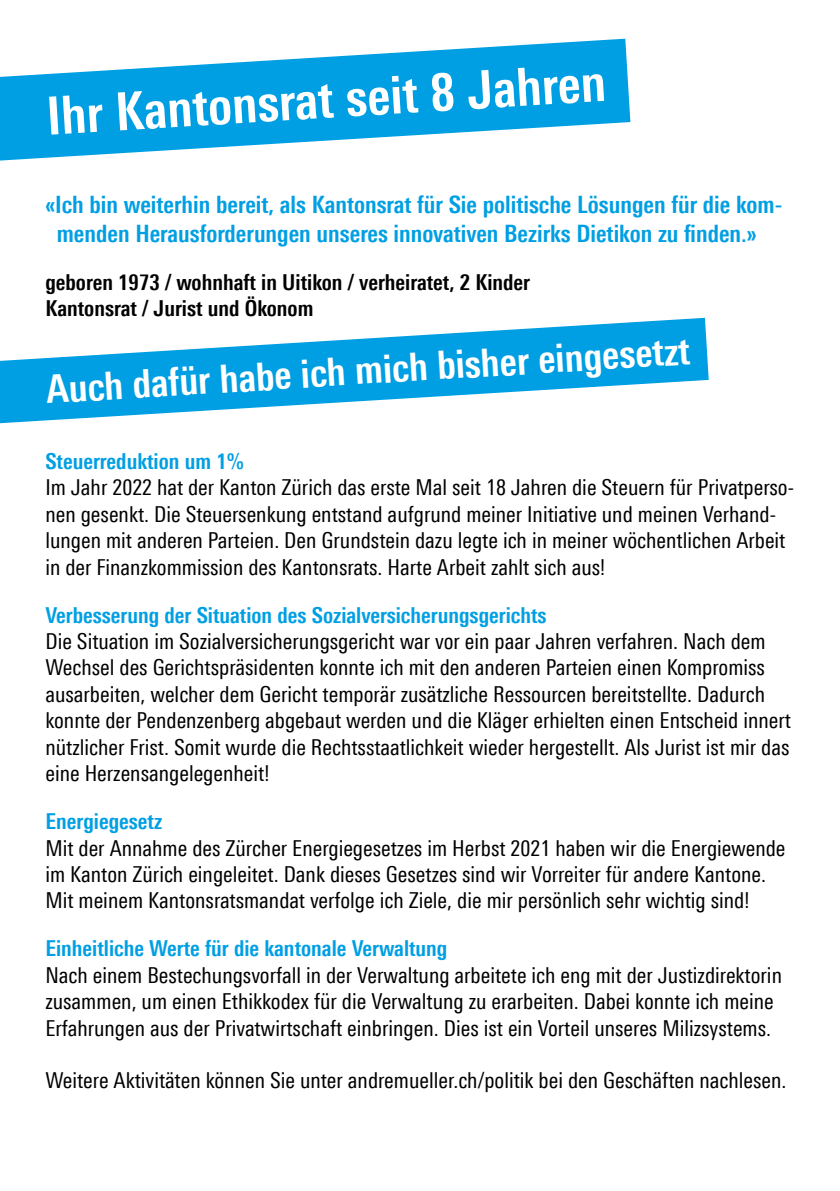
<style>
.page{position:relative;width:840px;height:1191px;background:#fff}
.page>*{position:absolute;margin:0;border:0;box-sizing:border-box;transform-origin:0 0}
.t1{font:700 52.4px "Linotype Univers 620 Cn";color:#fff}
.t2{font:700 39px "Linotype Univers 620 Cn";color:#fff}
.t3{font:700 24px/28.8px "Linotype Univers 620 Cn";color:#009fe3;text-align:center}
.t4{font:22px/26.4px "Linotype Univers 420 Cn";color:#000}
.t5{font:700 22px "Linotype Univers 620 Cn";color:#009fe3}
.t6{font:700 22px/26.4px "Linotype Univers 620 Cn";color:#000}
</style>
<div class="page">
<svg style="left:0;top:39px;width:630px;height:122px;fill:#009fe3"></svg>
<svg style="left:0;top:318px;width:708px;height:105px;fill:#009fe3"></svg>
<h1 class="t1" style="left:44px;top:87px;width:561px;rotate:-4deg">Ihr Kantonsrat seit 8 Jahren</h1>
<p class="t3" style="left:45px;top:190px;width:738px">«Ich bin weiterhin bereit, als Kantonsrat für Sie politische Lösungen für die kom&shy;menden Herausforderungen unseres innovativen Bezirks Dietikon zu finden.»</p>
<p class="t6" style="left:45px;top:269px;width:486px">geboren 1973 / wohnhaft in Uitikon / verheiratet, 2 Kinder<br>Kantonsrat / Jurist und Ökonom</p>
<h2 class="t2" style="left:45px;top:369px;width:646px;rotate:-4deg">Auch dafür habe ich mich bisher eingesetzt</h2>
<p class="t5" style="left:45px;top:448px;width:200px">Steuerreduktion um 1%</p>
<p class="t4" style="left:45px;top:474px;width:749px">Im Jahr 2022 hat der Kanton Zürich das erste Mal seit 18 Jahren die Steuern für Privatperso&shy;nen gesenkt. Die Steuersenkung entstand aufgrund meiner Initiative und meinen Verhand&shy;lungen mit anderen Parteien. Den Grundstein dazu legte ich in meiner wöchentlichen Arbeit in der Finanzkommission des Kantonsrats. Harte Arbeit zahlt sich aus!</p>
<p class="t5" style="left:45px;top:602px;width:502px">Verbesserung der Situation des Sozialversicherungsgerichts</p>
<p class="t4" style="left:45px;top:628px;width:746px">Die Situation im Sozialversicherungsgericht war vor ein paar Jahren verfahren. Nach dem Wechsel des Gerichtspräsidenten konnte ich mit den anderen Parteien einen Kompromiss ausarbeiten, welcher dem Gericht temporär zusätzliche Ressourcen bereitstellte. Dadurch konnte der Pendenzenberg abgebaut werden und die Kläger erhielten einen Entscheid innert nützlicher Frist. Somit wurde die Rechtsstaatlichkeit wieder hergestellt. Als Jurist ist mir das eine Herzensangelegenheit!</p>
<p class="t5" style="left:45px;top:808px;width:118px">Energiegesetz</p>
<p class="t4" style="left:45px;top:834px;width:741px">Mit der Annahme des Zürcher Energiegesetzes im Herbst 2021 haben wir die Energiewende im Kanton Zürich eingeleitet. Dank dieses Gesetzes sind wir Vorreiter für andere Kantone.<br>Mit meinem Kantonsratsmandat verfolge ich Ziele, die mir persönlich sehr wichtig sind!</p>
<p class="t5" style="left:45px;top:935px;width:403px">Einheitliche Werte für die kantonale Verwaltung</p>
<p class="t4" style="left:45px;top:961px;width:737px">Nach einem Bestechungsvorfall in der Verwaltung arbeitete ich eng mit der Justizdirektorin zusammen, um einen Ethikkodex für die Verwaltung zu erarbeiten. Dabei konnte ich meine<br>Erfahrungen aus der Privatwirtschaft einbringen. Dies ist ein Vorteil unseres Milizsystems.</p>
<p class="t4" style="left:45px;top:1067px;width:742px">Weitere Aktivitäten können Sie unter andremueller.ch/politik bei den Geschäften nachlesen.</p>
</div>
